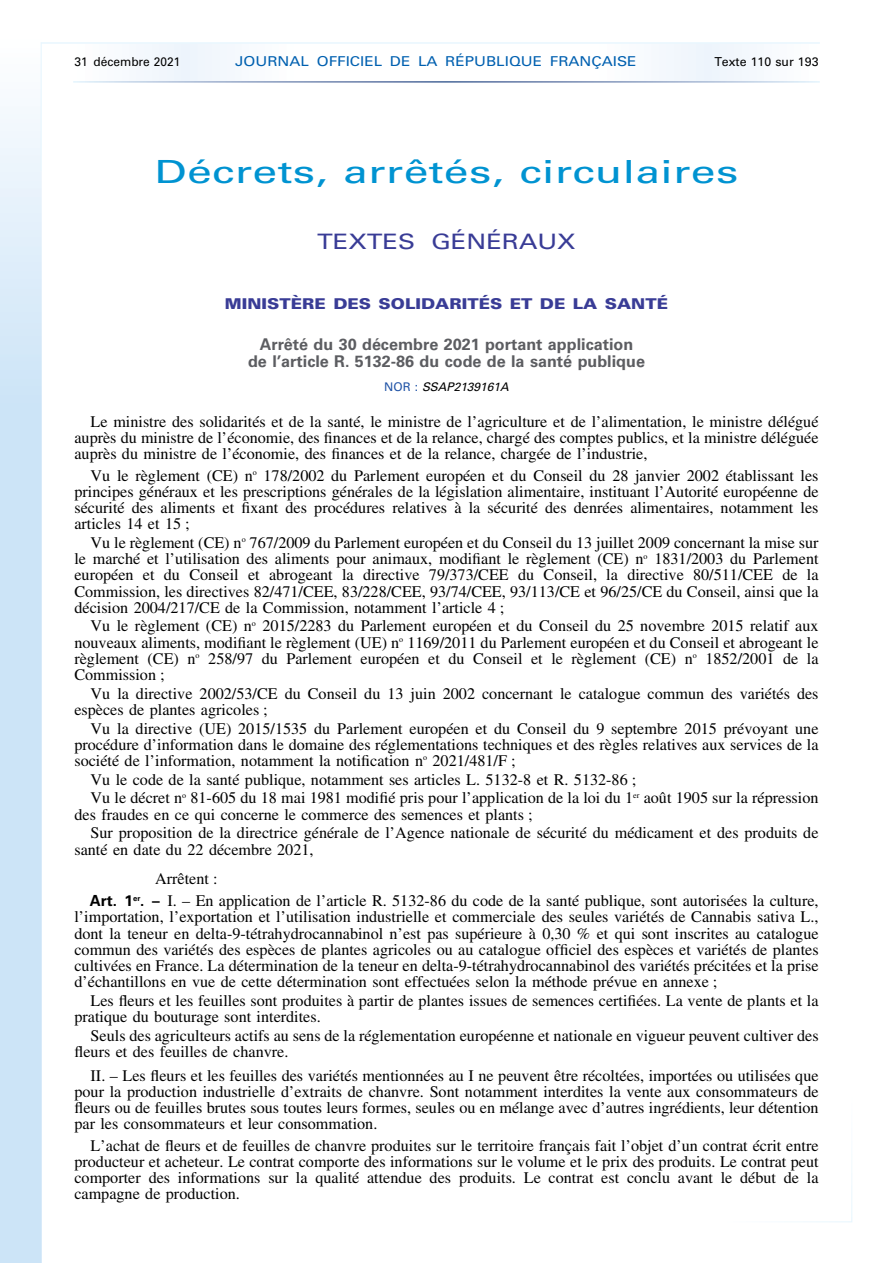
<style>
.page{position:relative;width:893px;height:1263px;background:#fff}
.page>*{position:absolute;margin:0;border:0;box-sizing:border-box;transform-origin:0 0}
.t1{font:31.95px "Univers LT Std";letter-spacing:.005em;color:#0093d1;scale:1.4 1}
.t2{font:21.3px "Univers LT Std";color:#393c96;scale:1.2 1}
.t3{font:16.2px/16.2px "Times LT Std";color:#000;text-align:justify}
.t4{font:700 16.2px/16.2px "Univers LT Std";color:#5c5d61;text-align:center}
.t5{font:900 14.85px "Univers LT Std";color:#393c96;scale:1.14 1}
.t6{font:13.65px "Univers LT Std";color:#0060b0;scale:1.13 1}
.t7{font:12.3px "Univers LT Std";color:#000}
.t8{font:italic 11.85px "Univers LT Std";color:#000}
.s1{font-style:normal;color:#2053a6}
.s2{font-family:"Univers LT Std";font-weight:700;font-size:15.3px}
</style>
<div class="page">
<img style="left:0;top:42px;width:852px;height:1221px">
<p class="t7" style="left:74px;top:54px;width:107px">31 décembre 2021</p>
<p class="t6" style="left:235px;top:53px;width:357px">JOURNAL OFFICIEL DE LA RÉPUBLIQUE FRANÇAISE</p>
<p class="t7" style="left:714px;top:54px;width:106px">Texte 110 sur 193</p>
<p class="t1" style="left:155px;top:153px;width:419px">Décrets, arrêtés, circulaires</p>
<p class="t2" style="left:317px;top:229px;width:217px">TEXTES GÉNÉRAUX</p>
<p class="t5" style="left:225px;top:294px;width:390px">MINISTÈRE DES SOLIDARITÉS ET DE LA SANTÉ</p>
<p class="t4" style="left:248px;top:337px;width:398px">Arrêté du 30 décembre 2021 portant application<br>de l’article R. 5132-86 du code de la santé publique</p>
<p class="t8" style="left:384px;top:380px;width:126px"><span class="s1">NOR :</span> SSAP2139161A</p>
<p class="t3" style="left:74px;top:413px;width:746px;text-indent:16px">Le ministre des solidarités et de la santé, le ministre de l’agriculture et de l’alimentation, le ministre délégué auprès du ministre de l’économie, des finances et de la relance, chargé des comptes publics, et la ministre déléguée auprès du ministre de l’économie, des finances et de la relance, chargée de l’industrie,</p>
<p class="t3" style="left:74px;top:467px;width:746px;text-indent:16px">Vu le règlement (CE) n<sup>o</sup> 178/2002 du Parlement européen et du Conseil du 28 janvier 2002 établissant les principes généraux et les prescriptions générales de la législation alimentaire, instituant l’Autorité européenne de sécurité des aliments et fixant des procédures relatives à la sécurité des denrées alimentaires, notamment les articles 14 et 15 ;</p>
<p class="t3" style="left:74px;top:534px;width:746px;text-indent:16px">Vu le règlement (CE) n<sup>o</sup> 767/2009 du Parlement européen et du Conseil du 13 juillet 2009 concernant la mise sur le marché et l’utilisation des aliments pour animaux, modifiant le règlement (CE) n<sup>o</sup> 1831/2003 du Parlement européen et du Conseil et abrogeant la directive 79/373/CEE du Conseil, la directive 80/511/CEE de la Commission, les directives 82/471/CEE, 83/228/CEE, 93/74/CEE, 93/113/CE et 96/25/CE du Conseil, ainsi que la décision 2004/217/CE de la Commission, notamment l’article 4 ;</p>
<p class="t3" style="left:74px;top:618px;width:746px;text-indent:16px">Vu le règlement (CE) n<sup>o</sup> 2015/2283 du Parlement européen et du Conseil du 25 novembre 2015 relatif aux nouveaux aliments, modifiant le règlement (UE) n<sup>o</sup> 1169/2011 du Parlement européen et du Conseil et abrogeant le règlement (CE) n<sup>o</sup> 258/97 du Parlement européen et du Conseil et le règlement (CE) n<sup>o</sup> 1852/2001 de la Commission ;</p>
<p class="t3" style="left:74px;top:685px;width:746px;text-indent:16px">Vu la directive 2002/53/CE du Conseil du 13 juin 2002 concernant le catalogue commun des variétés des espèces de plantes agricoles ;</p>
<p class="t3" style="left:74px;top:720px;width:746px;text-indent:16px">Vu la directive (UE) 2015/1535 du Parlement européen et du Conseil du 9 septembre 2015 prévoyant une procédure d’information dans le domaine des réglementations techniques et des règles relatives aux services de la société de l’information, notamment la notification n<sup>o</sup> 2021/481/F ;</p>
<p class="t3" style="left:91px;top:770px;width:729px;line-height:18.8px">Vu le code de la santé publique, notamment ses articles L. 5132-8 et R. 5132-86 ;<br>Vu le décret n<sup>o</sup> 81-605 du 18 mai 1981 modifié pris pour l’application de la loi du 1<sup>er</sup> août 1905 sur la répression</p>
<p class="t3" style="left:91px;top:805px;width:729px;line-height:18.8px;text-indent:-16px">des fraudes en ce qui concerne le commerce des semences et plants ;<br>Sur proposition de la directrice générale de l’Agence nationale de sécurité du médicament et des produits de</p>
<p class="t3" style="left:155px;top:834px;width:160px;line-height:29.1px;text-indent:-81px">santé en date du 22 décembre 2021,<br>Arrêtent :</p>
<p class="t3" style="left:74px;top:893px;width:746px;text-indent:15px"><span class="s2">Art. 1</span><sup>er</sup><span class="s2">. –</span> I. – En application de l’article R. 5132-86 du code de la santé publique, sont autorisées la culture, l’importation, l’exportation et l’utilisation industrielle et commerciale des seules variétés de Cannabis sativa L., dont la teneur en delta-9-tétrahydrocannabinol n’est pas supérieure à 0,30 % et qui sont inscrites au catalogue commun des variétés des espèces de plantes agricoles ou au catalogue officiel des espèces et variétés de plantes cultivées en France. La détermination de la teneur en delta-9-tétrahydrocannabinol des variétés précitées et la prise d’échantillons en vue de cette détermination sont effectuées selon la méthode prévue en annexe ;</p>
<p class="t3" style="left:74px;top:992px;width:746px;text-indent:16px">Les fleurs et les feuilles sont produites à partir de plantes issues de semences certifiées. La vente de plants et la pratique du bouturage sont interdites.</p>
<p class="t3" style="left:74px;top:1027px;width:746px;text-indent:16px">Seuls des agriculteurs actifs au sens de la réglementation européenne et nationale en vigueur peuvent cultiver des fleurs et des feuilles de chanvre.</p>
<p class="t3" style="left:74px;top:1067px;width:746px;text-indent:16px">II. – Les fleurs et les feuilles des variétés mentionnées au I ne peuvent être récoltées, importées ou utilisées que pour la production industrielle d’extraits de chanvre. Sont notamment interdites la vente aux consommateurs de fleurs ou de feuilles brutes sous toutes leurs formes, seules ou en mélange avec d’autres ingrédients, leur détention par les consommateurs et leur consommation.</p>
<p class="t3" style="left:74px;top:1137px;width:746px;text-indent:16px">L’achat de fleurs et de feuilles de chanvre produites sur le territoire français fait l’objet d’un contrat écrit entre producteur et acheteur. Le contrat comporte des informations sur le volume et le prix des produits. Le contrat peut comporter des informations sur la qualité attendue des produits. Le contrat est conclu avant le début de la campagne de production.</p>
</div>
